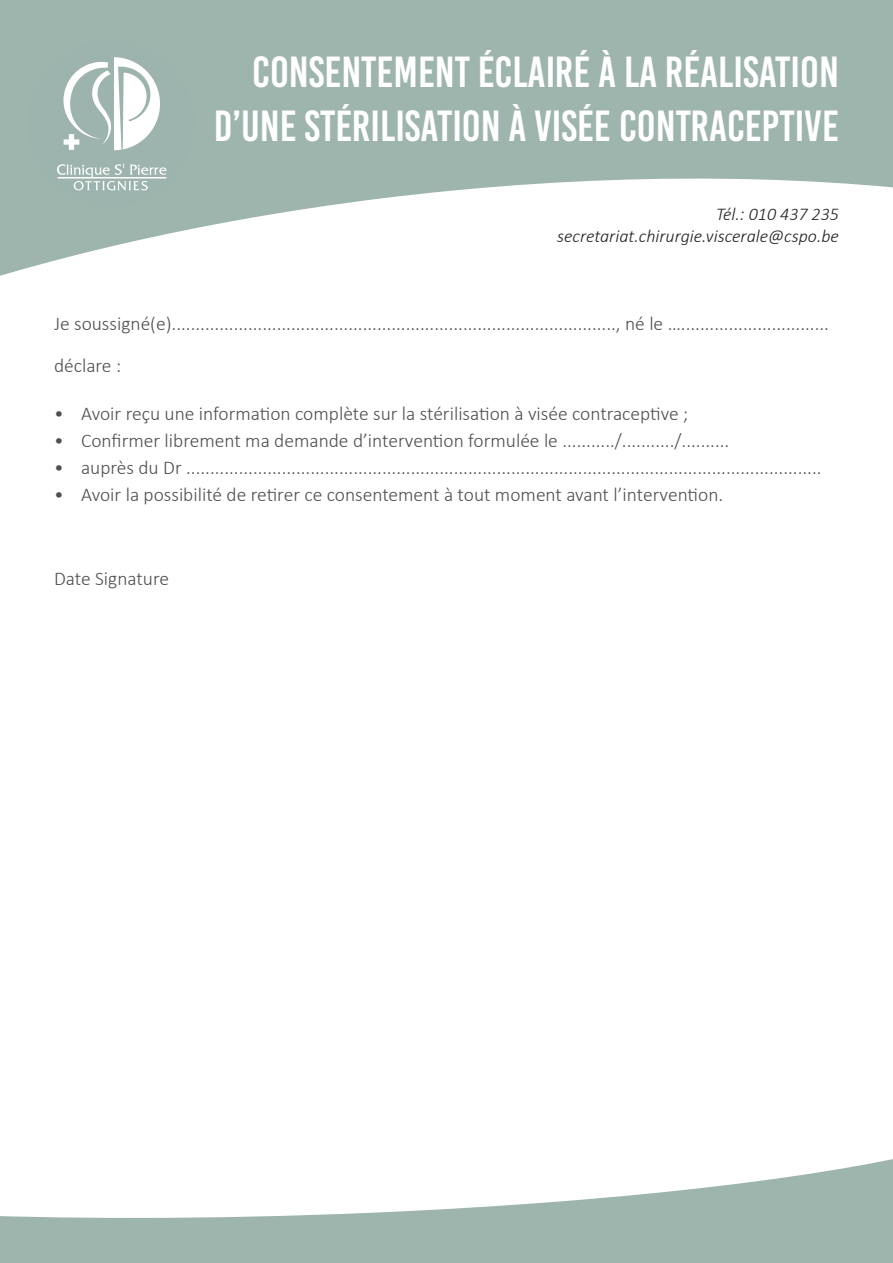
<style>
.page{position:relative;width:893px;height:1263px;background:#fff}
.page>*{position:absolute;margin:0;border:0;box-sizing:border-box;transform-origin:0 0}
.t1{font:43.5px/54px "Bebas Kai";color:#fff;text-align:right}
.t2{font:300 19.5px "Calibri";color:#4e4f50}
.t3{font:italic 300 18px "Calibri";color:#231f20}
</style>
<div class="page">
<svg style="left:0;top:0;width:893px;height:276px;fill:#9eb5ae"></svg>
<div style="left:28px;top:40px;width:166px;height:167px;background:#9db4ae;border-radius:50%"></div>
<svg style="left:57px;top:57px;width:110px;height:133px"></svg>
<svg style="left:0;top:1159px;width:893px;height:104px;fill:#9eb5ae"></svg>
<p class="t1" style="left:214px;top:45px;width:627px">CONSENTEMENT ÉCLAIRÉ À LA RÉALISATION<br>D’UNE STÉRILISATION À VISÉE CONTRACEPTIVE</p>
<p class="t3" style="left:716px;top:203px;width:124px">Tél.: 010 437 235</p>
<p class="t3" style="left:557px;top:225px;width:283px">secretariat.chirurgie.viscerale@cspo.be</p>
<p class="t2" style="left:54px;top:311px;width:776px">Je soussigné(e)............................................................................................., né le …...............................</p>
<p class="t2" style="left:54px;top:353px;width:69px">déclare :</p>
<p class="t2" style="left:54px;top:401px;width:636px">• Avoir reçu une information complète sur la stérilisation à visée contraceptive ;</p>
<p class="t2" style="left:54px;top:428px;width:677px">• Confirmer librement ma demande d’intervention formulée le .........../.........../..........</p>
<p class="t2" style="left:54px;top:455px;width:769px">• auprès du Dr .....................................................................................................................................</p>
<p class="t2" style="left:54px;top:482px;width:671px">• Avoir la possibilité de retirer ce consentement à tout moment avant l’intervention.</p>
<p class="t2" style="left:54px;top:566px;width:117px">Date Signature</p>
</div>
